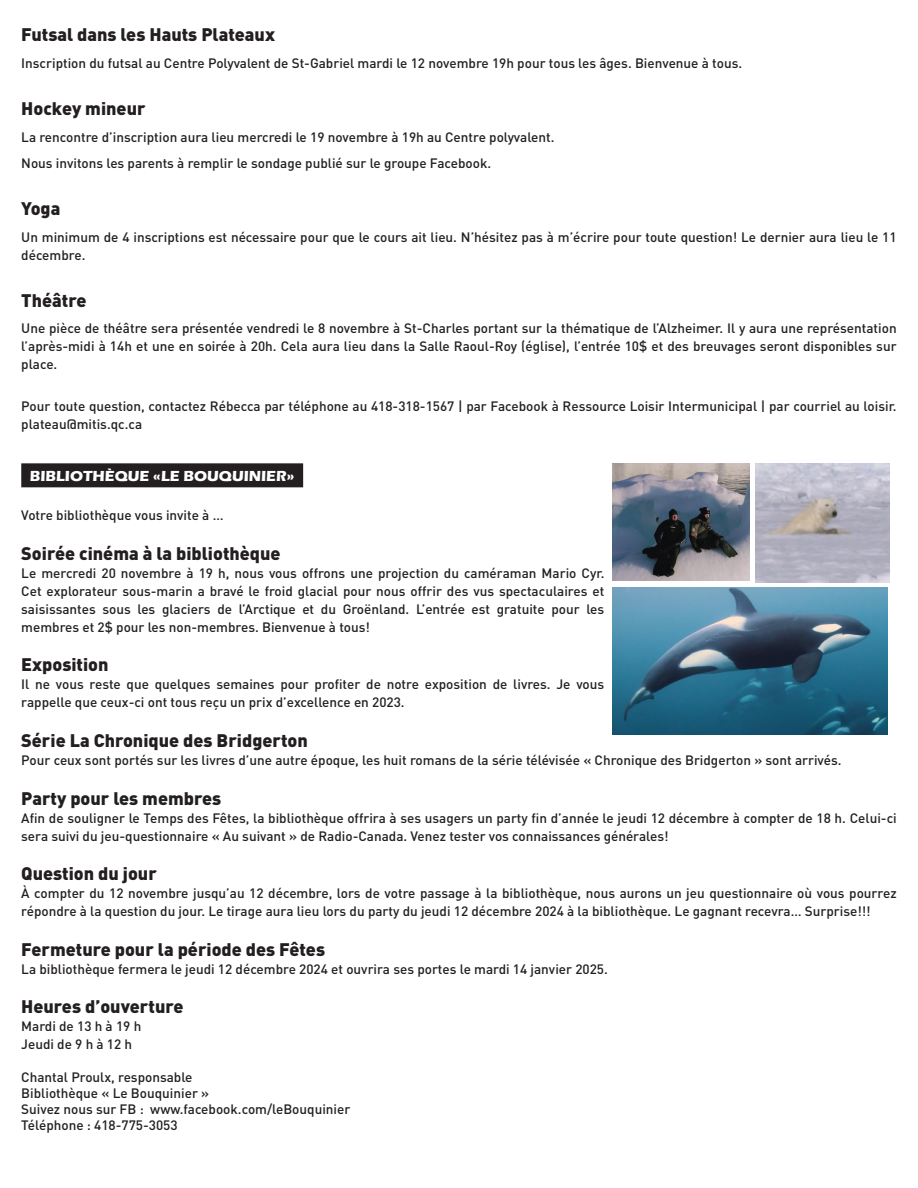
<style>
.page{position:relative;width:918px;height:1188px;background:#fff}
.page>*{position:absolute;margin:0;border:0;box-sizing:border-box;transform-origin:0 0}
.t1{font:900 18px "DIN Pro";color:#231f20}
.Sur-titre{font:700 15px "Eras ITC";color:#fff}
.t2{font:500 13.5px/18px "DIN Pro";color:#231f20}
</style>
<div class="page">
<div style="left:21px;top:463px;width:282px;height:24px;background:#231f20"></div>
<img style="left:613px;top:463px;width:136px;height:118px">
<img style="left:756px;top:463px;width:133px;height:120px">
<img style="left:613px;top:588px;width:275px;height:147px">
<p class="t1" style="left:21px;top:23px;width:255px">Futsal dans les Hauts Plateaux</p>
<p class="t2" style="left:21px;top:53px;width:722px">Inscription du futsal au Centre Polyvalent de St-Gabriel mardi le 12 novembre 19h pour tous les âges. Bienvenue à tous.</p>
<p class="t1" style="left:21px;top:96px;width:126px">Hockey mineur</p>
<p class="t2" style="left:21px;top:127px;width:535px">La rencontre d’inscription aura lieu mercredi le 19 novembre à 19h au Centre polyvalent.</p>
<p class="t2" style="left:21px;top:154px;width:471px">Nous invitons les parents à remplir le sondage publié sur le groupe Facebook.</p>
<p class="t1" style="left:21px;top:196px;width:41px">Yoga</p>
<p class="t2" style="left:21px;top:227px;width:877px">Un minimum de 4 inscriptions est nécessaire pour que le cours ait lieu. N’hésitez pas à m’écrire pour toute question! Le dernier aura lieu le 11 décembre.</p>
<p class="t1" style="left:21px;top:288px;width:67px">Théâtre</p>
<p class="t2" style="left:21px;top:319px;width:877px;text-align:justify">Une pièce de théâtre sera présentée vendredi le 8 novembre à St-Charles portant sur la thématique de l’Alzheimer. Il y aura une représentation l’après-midi à 14h et une en soirée à 20h. Cela aura lieu dans la Salle Raoul-Roy (église), l’entrée 10$ et des breuvages seront disponibles sur place.</p>
<p class="t2" style="left:21px;top:397px;width:877px">Pour toute question, contactez Rébecca par téléphone au 418-318-1567 | par Facebook à Ressource Loisir Intermunicipal | par courriel au loisir. plateau@mitis.qc.ca</p>
<p class="Sur-titre" style="left:30px;top:467px;width:266px">BIBLIOTHÈQUE «LE BOUQUINIER»</p>
<p class="t2" style="left:21px;top:506px;width:204px">Votre bibliothèque vous invite à …</p>
<p class="t1" style="left:21px;top:541px;width:261px">Soirée cinéma à la bibliothèque</p>
<p class="t2" style="left:21px;top:563px;width:585px;text-align:justify">Le mercredi 20 novembre à 19 h, nous vous offrons une projection du caméraman Mario Cyr.<br>Cet explorateur sous-marin a bravé le froid glacial pour nous offrir des vus spectaculaires et saisissantes sous les glaciers de l’Arctique et du Groënland. L’entrée est gratuite pour les membres et 2$ pour les non-membres. Bienvenue à tous!</p>
<p class="t1" style="left:21px;top:653px;width:89px">Exposition</p>
<p class="t2" style="left:21px;top:675px;width:584px">Il ne vous reste que quelques semaines pour profiter de notre exposition de livres. Je vous rappelle que ceux-ci ont tous reçu un prix d’excellence en 2023.</p>
<p class="t1" style="left:21px;top:728px;width:288px">Série La Chronique des Bridgerton</p>
<p class="t2" style="left:21px;top:751px;width:822px">Pour ceux sont portés sur les livres d’une autre époque, les huit romans de la série télévisée « Chronique des Bridgerton » sont arrivés.</p>
<p class="t1" style="left:21px;top:786px;width:201px">Party pour les membres</p>
<p class="t2" style="left:21px;top:808px;width:877px">Afin de souligner le Temps des Fêtes, la bibliothèque offrira à ses usagers un party fin d’année le jeudi 12 décembre à compter de 18 h. Celui-ci sera suivi du jeu-questionnaire « Au suivant » de Radio-Canada. Venez tester vos connaissances générales!</p>
<p class="t1" style="left:21px;top:861px;width:137px">Question du jour</p>
<p class="t2" style="left:21px;top:884px;width:877px">À compter du 12 novembre jusqu’au 12 décembre, lors de votre passage à la bibliothèque, nous aurons un jeu questionnaire où vous pourrez répondre à la question du jour. Le tirage aura lieu lors du party du jeudi 12 décembre 2024 à la bibliothèque. Le gagnant recevra… Surprise!!!</p>
<p class="t1" style="left:21px;top:937px;width:305px">Fermeture pour la période des Fêtes</p>
<p class="t2" style="left:21px;top:959px;width:588px">La bibliothèque fermera le jeudi 12 décembre 2024 et ouvrira ses portes le mardi 14 janvier 2025.</p>
<p class="t1" style="left:21px;top:995px;width:164px">Heures d’ouverture</p>
<p class="t2" style="left:21px;top:1017px;width:122px">Mardi de 13 h à 19 h</p>
<p class="t2" style="left:21px;top:1035px;width:113px">Jeudi de 9 h à 12 h</p>
<p class="t2" style="left:21px;top:1067px;width:173px">Chantal Proulx, responsable</p>
<p class="t2" style="left:21px;top:1084px;width:189px">Bibliothèque « Le Bouquinier »</p>
<p class="t2" style="left:21px;top:1100px;width:331px">Suivez nous sur FB : www.facebook.com/leBouquinier</p>
<p class="t2" style="left:21px;top:1116px;width:158px">Téléphone : 418-775-3053</p>
</div>
